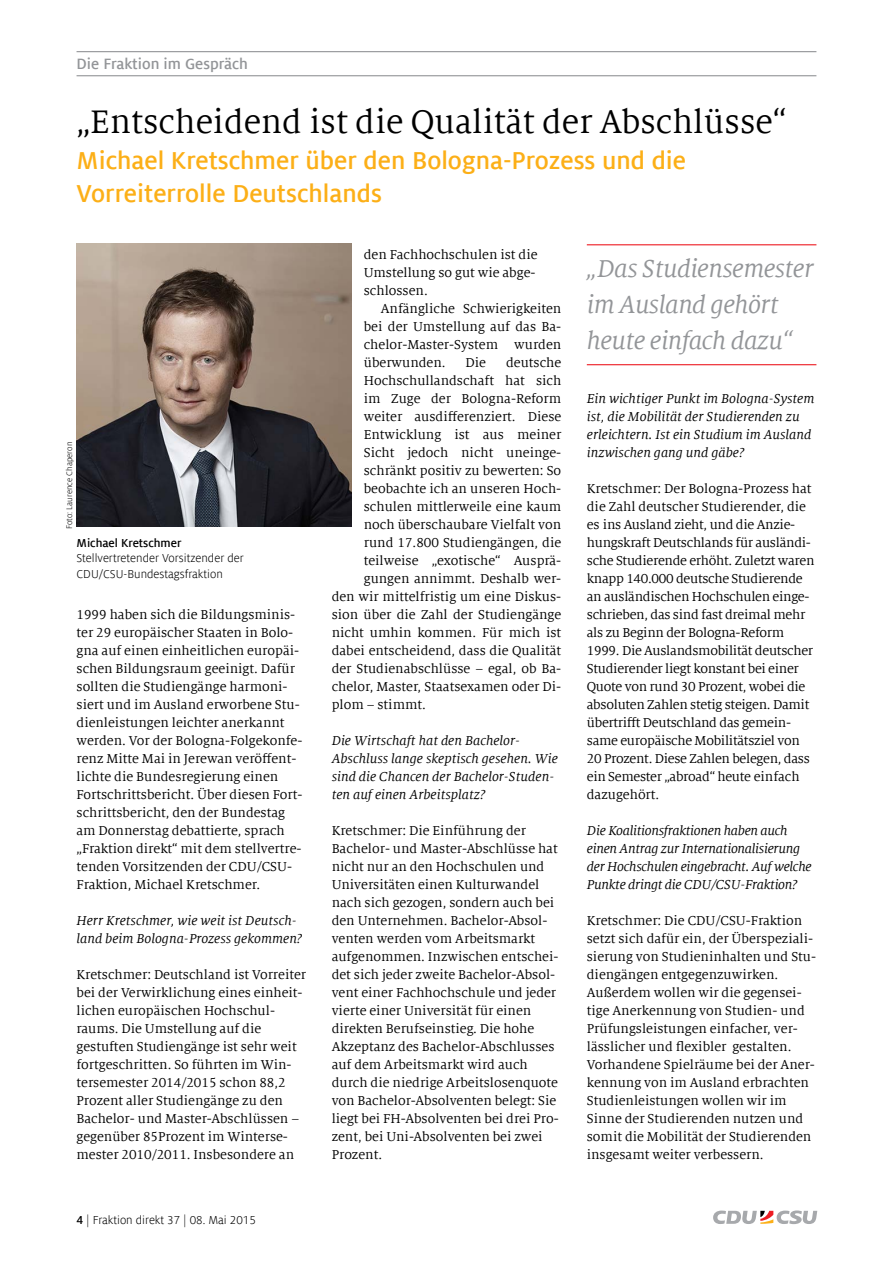
<style>
.page{position:relative;width:893px;height:1263px;background:#fff}
.page>*{position:absolute;margin:0;border:0;box-sizing:border-box;transform-origin:0 0}
.t1{font:36px "Milo Serif Offc";color:#000}
.t2{font:700 27px/33px "Milo Sans Offc";color:#fcaf17}
.t3{font:italic 27px/36px "Milo Serif Offc";letter-spacing:-.02em;color:#939598}
.t4{font:700 16.5px "Milo Sans Offc";color:#939598}
.t5{font:14.25px/18px "Milo Serif Offc";color:#000}
.t6{font:14.25px/18px "Milo Serif Offc";letter-spacing:-.02em;color:#000}
.t7{font:italic 14.25px/18px "Milo Serif Offc";color:#000}
.t8{font:italic 14.25px/18px "Milo Serif Offc";letter-spacing:-.02em;color:#000}
.t9{font:12.75px/15.3px "Milo Sans Offc";color:#000}
.t10{font:700 12.75px "Milo Sans Offc";color:#000}
.t11{font:9px "Milo Sans Offc";color:#000}
.s1{font-weight:700}
</style>
<div class="page">
<svg style="left:713px;top:1210px;width:104px;height:14px"></svg>
<hr style="left:77px;top:51px;width:739px;height:1px;background:#939598">
<hr style="left:77px;top:75px;width:739px;height:1px;background:#939598">
<hr style="left:587px;top:244px;width:229px;height:1px;background:#ed1d24">
<hr style="left:587px;top:364px;width:229px;height:1px;background:#ed1d24">
<img style="left:77px;top:243px;width:274px;height:283px">
<p class="t4" style="left:77px;top:55px;width:173px">Die Fraktion im Gespräch</p>
<h1 class="t1" style="left:77px;top:103px;width:711px">„Entscheidend ist die Qualität der Abschlüsse“</h1>
<h2 class="t2" style="left:77px;top:144px;width:611px">Michael Kretschmer über den Bologna-Prozess und die<br>Vorreiterrolle Deutschlands</h2>
<p class="t11" style="left:65px;top:529px;width:89px;rotate:-90deg">Foto: Laurence Chaperon</p>
<p class="t10" style="left:77px;top:536px;width:107px">Michael Kretschmer</p>
<p class="t9" style="left:77px;top:551px;width:169px">Stellvertretender Vorsitzender der<br>CDU/CSU-Bundestagsfraktion</p>
<p class="t5" style="left:77px;top:606px;width:227px">1999 haben sich die Bildungsminis&shy;ter 29 europäischer Staaten in Bolo&shy;gna auf einen einheitlichen europäi&shy;schen Bildungsraum geeinigt. Dafür sollten die Studiengänge harmoni&shy;siert und im Ausland erworbene Stu&shy;dienleistungen leichter anerkannt werden. Vor der Bologna-Folgekonfe&shy;renz Mitte Mai in Jerewan veröffent&shy;lichte die Bundesregierung einen Fortschrittsbericht. Über diesen Fort&shy;schrittsbericht, den der Bundestag am Donnerstag debattierte, sprach „Fraktion direkt“ mit dem stellvertre&shy;tenden Vorsitzenden der CDU/CSU-Fraktion, Michael Kretschmer.</p>
<p class="t7" style="left:77px;top:912px;width:227px">Herr Kretschmer, wie weit ist Deutsch&shy;land beim Bologna-Prozess gekommen?</p>
<p class="t5" style="left:77px;top:966px;width:231px">Kretschmer: Deutschland ist Vorreiter bei der Verwirklichung eines einheit&shy;lichen europäischen Hochschul&shy;raums. Die Umstellung auf die gestuften Studiengänge ist sehr weit fortgeschritten. So führten im Win&shy;tersemester 2014/2015 schon 88,2<br>Prozent aller Studiengänge zu den Bachelor- und Master-Abschlüssen – gegenüber 85Prozent im Winterse&shy;mester 2010/2011. Insbesondere an</p>
<p class="t9" style="left:77px;top:1212px;width:181px"><span class="s1">4</span> | Fraktion direkt 37 | 08. Mai 2015</p>
<p class="t5" style="left:364px;top:246px;width:175px">den Fachhochschulen ist die<br>Umstellung so gut wie abge&shy;schlossen.</p>
<p class="t5" style="left:364px;top:300px;width:199px;text-align:justify;text-indent:17px">Anfängliche Schwierigkeiten bei der Umstellung auf das Ba&shy;chelor-Master-System wurden überwunden.</p>
<p class="t5" style="left:466px;top:354px;width:22px">Die</p>
<p class="t5" style="left:506px;top:354px;width:57px">deutsche</p>
<p class="t5" style="left:364px;top:372px;width:199px">Hochschullandschaft hat sich</p>
<p class="t5" style="left:364px;top:390px;width:199px">im Zuge der Bologna-Reform</p>
<p class="t5" style="left:364px;top:408px;width:199px">weiter ausdifferenziert. Diese</p>
<p class="t5" style="left:364px;top:426px;width:199px">Entwicklung ist aus meiner</p>
<p class="t5" style="left:364px;top:444px;width:199px">Sicht jedoch nicht uneinge-</p>
<p class="t5" style="left:364px;top:462px;width:199px">schränkt positiv zu bewerten: So</p>
<p class="t5" style="left:364px;top:480px;width:199px">beobachte ich an unseren Hoch-</p>
<p class="t5" style="left:364px;top:498px;width:199px">schulen mittlerweile eine kaum</p>
<p class="t5" style="left:364px;top:516px;width:199px">noch überschaubare Vielfalt von</p>
<p class="t5" style="left:364px;top:534px;width:199px">rund 17.800 Studiengängen, die</p>
<p class="t5" style="left:364px;top:552px;width:199px">teilweise „exotische“ Ausprä-</p>
<p class="t5" style="left:364px;top:570px;width:199px">gungen annimmt. Deshalb wer-</p>
<p class="t5" style="left:332px;top:588px;width:231px">den wir mittelfristig um eine Diskus-</p>
<p class="t5" style="left:332px;top:606px;width:231px">sion über die Zahl der Studiengänge</p>
<p class="t5" style="left:332px;top:624px;width:231px">nicht umhin kommen. Für mich ist</p>
<p class="t5" style="left:332px;top:642px;width:231px">dabei entscheidend, dass die Qualität</p>
<p class="t5" style="left:332px;top:660px;width:231px">der Studienabschlüsse – egal, ob Ba-</p>
<p class="t5" style="left:332px;top:678px;width:231px">chelor, Master, Staatsexamen oder Di-</p>
<p class="t5" style="left:332px;top:696px;width:96px">plom – stimmt.</p>
<p class="t7" style="left:332px;top:732px;width:228px">Die Wirtschaft hat den Bachelor-Abschluss lange skeptisch gesehen. Wie sind die Chancen der Bachelor-Studen&shy;ten auf einen Arbeitsplatz?</p>
<p class="t5" style="left:332px;top:822px;width:229px">Kretschmer: Die Einführung der Bachelor- und Master-Abschlüsse hat nicht nur an den Hochschulen und Universitäten einen Kulturwandel nach sich gezogen, sondern auch bei den Unternehmen. Bachelor-Absol&shy;venten werden vom Arbeitsmarkt aufgenommen. Inzwischen entschei&shy;det sich jeder zweite Bachelor-Absol&shy;vent einer Fachhochschule und jeder vierte einer Universität für einen direkten Berufseinstieg. Die hohe Akzeptanz des Bachelor-Abschlusses auf dem Arbeitsmarkt wird auch durch die niedrige Arbeitslosenquote von Bachelor-Absolventen belegt: Sie liegt bei FH-Absolventen bei drei Pro&shy;zent, bei Uni-Absolventen bei zwei Prozent.</p>
<h2 class="t3" style="left:587px;top:251px;width:229px">„Das Studiensemester im Ausland gehört heute einfach dazu“</h2>
<p class="t7" style="left:587px;top:390px;width:229px">Ein wichtiger Punkt im Bologna-System ist, die Mobilität der Studierenden zu erleichtern. Ist ein Studium im Ausland inzwischen gang und gäbe?</p>
<p class="t6" style="left:587px;top:480px;width:229px">Kretschmer: Der Bologna-Prozess hat die Zahl deutscher Studierender, die es ins Ausland zieht, und die Anzie&shy;hungskraft Deutschlands für ausländi&shy;sche Studierende erhöht. Zuletzt waren knapp 140.000 deutsche Studierende an ausländischen Hochschulen einge&shy;schrieben, das sind fast dreimal mehr als zu Beginn der Bologna-Reform 1999. Die Auslandsmobilität deutscher Studierender liegt konstant bei einer Quote von rund 30 Prozent, wobei die absoluten Zahlen stetig steigen. Damit übertrifft Deutschland das gemein&shy;same europäische Mobilitätsziel von 20 Prozent. Diese Zahlen belegen, dass ein Semester „abroad“ heute einfach dazugehört.</p>
<p class="t8" style="left:587px;top:822px;width:226px">Die Koalitionsfraktionen haben auch einen Antrag zur Internationalisierung der Hochschulen eingebracht. Auf welche Punkte dringt die CDU/CSU-Fraktion?</p>
<p class="t5" style="left:587px;top:912px;width:231px">Kretschmer: Die CDU/CSU-Fraktion setzt sich dafür ein, der Überspeziali&shy;sierung von Studieninhalten und Stu&shy;diengängen entgegenzuwirken.<br>Außerdem wollen wir die gegensei&shy;tige Anerkennung von Studien- und Prüfungsleistungen einfacher, ver&shy;lässlicher und flexibler gestalten.<br>Vorhandene Spielräume bei der Aner&shy;kennung von im Ausland erbrachten Studienleistungen wollen wir im Sinne der Studierenden nutzen und somit die Mobilität der Studierenden insgesamt weiter verbessern.</p>
</div>
